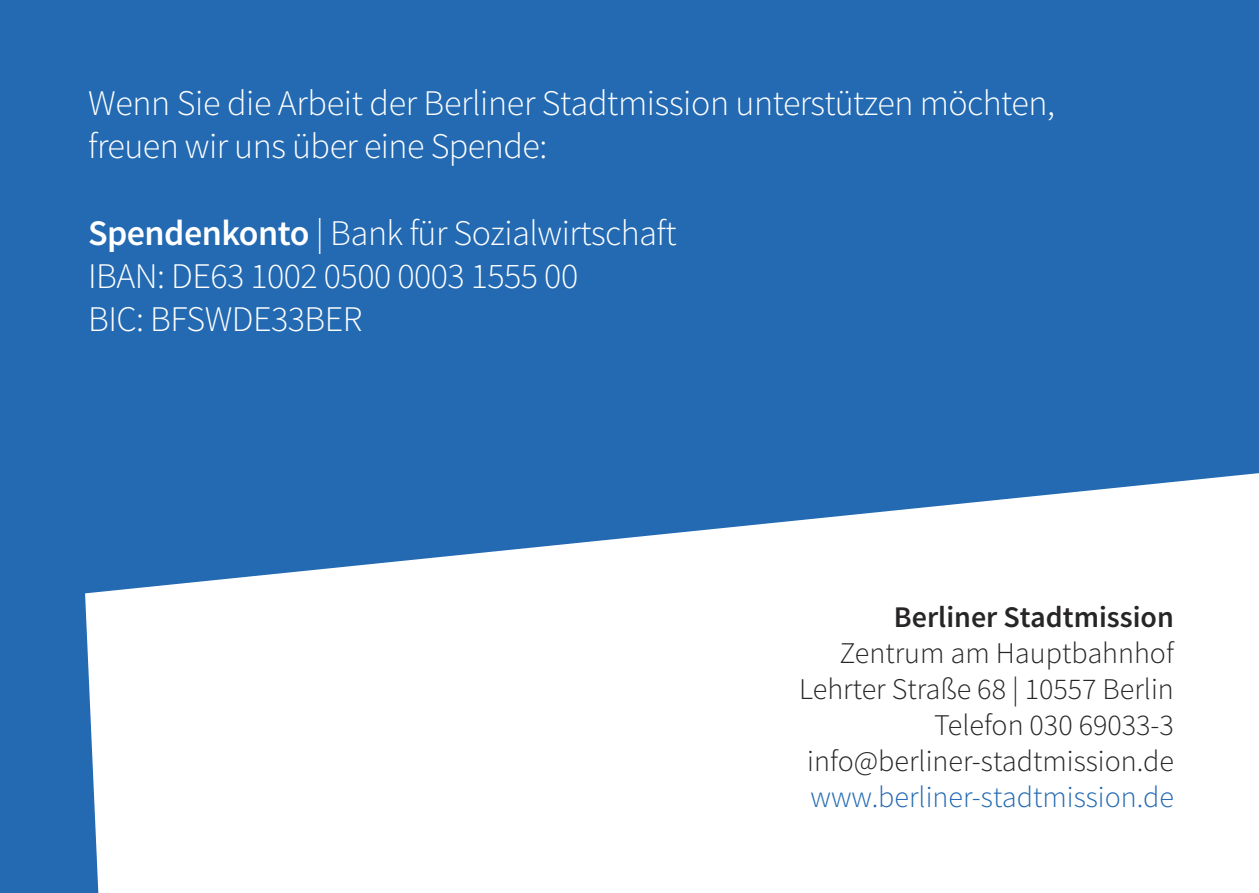
<style>
.page{position:relative;width:1259px;height:893px;background:#236ab3}
.page>*{position:absolute;margin:0;border:0;box-sizing:border-box;transform-origin:0 0}
.t1{font:300 36px/43.2px "Source Sans Pro";letter-spacing:-.015em;color:#fff}
.t2{font:300 30px/36px "Source Sans Pro";color:#272526;text-align:right}
.t3{font:300 30px "Source Sans Pro";color:#236ab3}
.t4{font:600 30px "Source Sans Pro";color:#272526}
.s1{font-weight:600}
</style>
<div class="page">
<svg style="left:85px;top:473px;width:1174px;height:420px;background:#dee9f3"></svg>
<p class="t1" style="left:88px;top:82px;width:968px">Wenn Sie die Arbeit der Berliner Stadtmission unterstützen möchten, freuen wir uns über eine Spende:</p>
<p class="t1" style="left:88px;top:211px;width:590px"><span class="s1">Spendenkonto</span> | Bank für Sozialwirtschaft<br>IBAN: DE63 1002 0500 0003 1555 00<br>BIC: BFSWDE33BER</p>
<p class="t4" style="left:894px;top:598px;width:281px">Berliner Stadtmission</p>
<p class="t2" style="left:799px;top:635px;width:376px">Zentrum am Hauptbahnhof<br>Lehrter Straße 68 | 10557 Berlin<br>Telefon 030 69033-3 info@berliner-stadtmission.de</p>
<p class="t3" style="left:810px;top:779px;width:365px">www.berliner-stadtmission.de</p>
</div>
